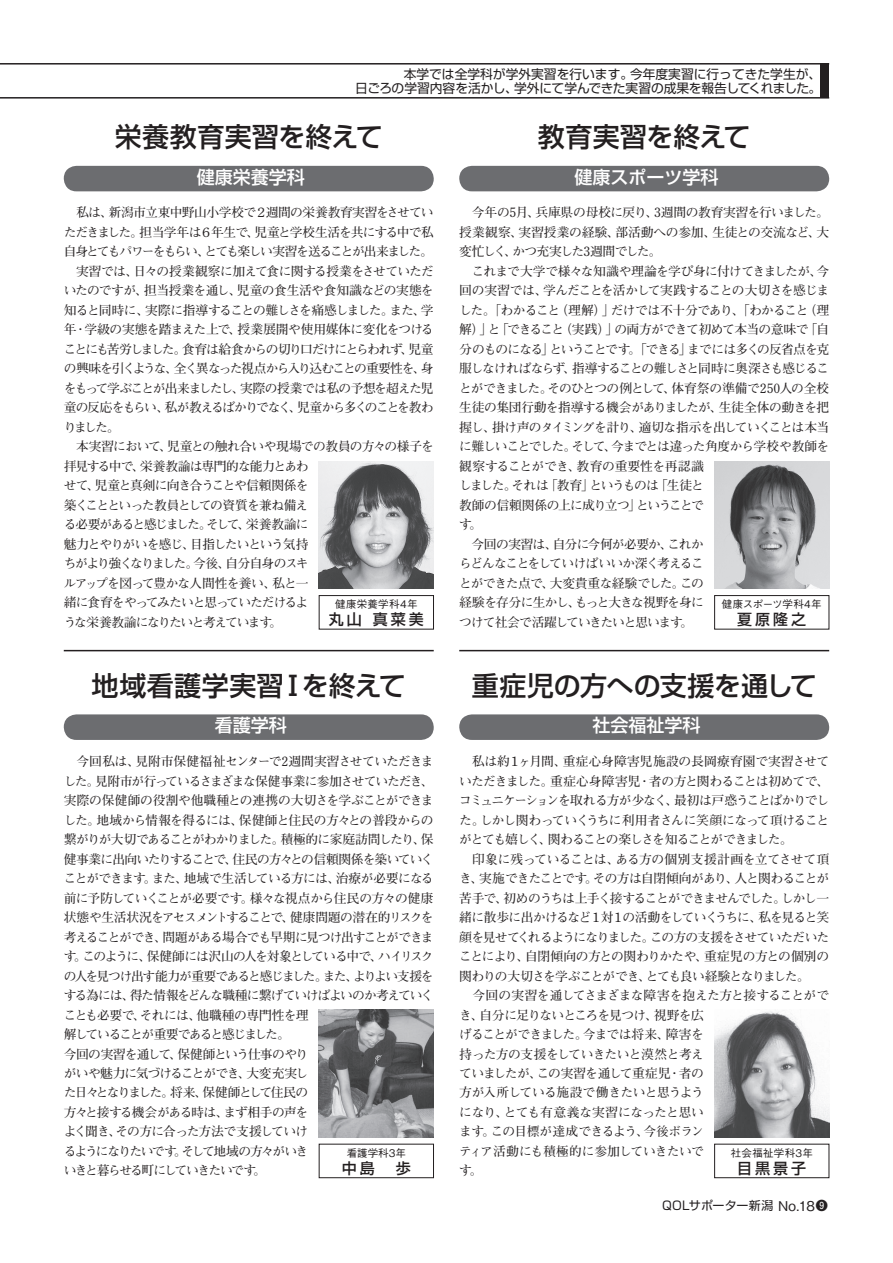
<style>
.page{position:relative;width:893px;height:1263px;background:#fff}
.page>*{position:absolute;margin:0;border:0;box-sizing:border-box;transform-origin:0 0}
.t1{font:500 27px "Shin Go Pro";letter-spacing:-.005em;color:#231f20}
.t2{font:500 18px "Shin Go Pro";color:#fff}
.t3{font:500 15px "Shin Go Pro";letter-spacing:.2em;color:#231f20}
.t4{font:700 12.75px/19.5px "Futo Min A101 Pro";letter-spacing:-.07em;color:#231f20}
.t5{font:12.75px/14.2px "Shin Go Pro";color:#231f20;text-align:right}
.t6{font:12px "Shin Go Pro";letter-spacing:.02em;color:#231f20}
.t7{font:500 10.5px "Gothic BBB Pro";letter-spacing:.025em;color:#231f20}
.t8{font:500 10.5px "Gothic BBB Pro";letter-spacing:-.015em;color:#231f20}
.s1{font-family:"Gothic BBB Pro";font-weight:500;font-size:13.5px}
.s2{font-family:"Futo Go B101 Pro";font-weight:700}
</style>
<div class="page">
<hr style="left:0;top:63px;width:829px;height:2px;background:#231f20">
<hr style="left:0;top:97px;width:829px;height:2px;background:#231f20">
<div style="left:821px;top:64px;width:8px;height:34px;background:#231f20"></div>
<div style="left:64px;top:166px;width:370px;height:25px;background:#6c6d70;border-radius:13px"></div>
<hr style="left:64px;top:650px;width:370px;height:1px;background:#231f20">
<div style="left:459px;top:166px;width:370px;height:25px;background:#6c6d70;border-radius:13px"></div>
<img style="left:319px;top:461px;width:115px;height:128px">
<div style="left:64px;top:714px;width:370px;height:26px;background:#6c6d70;border-radius:13px"></div>
<div style="left:459px;top:714px;width:370px;height:26px;background:#6c6d70;border-radius:13px"></div>
<hr style="left:459px;top:650px;width:370px;height:1px;background:#231f20">
<div style="left:714px;top:595px;width:115px;height:34px;border:1px solid #231f20"></div>
<div style="left:319px;top:595px;width:115px;height:34px;border:1px solid #231f20"></div>
<div style="left:714px;top:1144px;width:115px;height:34px;border:1px solid #231f20"></div>
<div style="left:319px;top:1144px;width:115px;height:34px;border:1px solid #231f20"></div>
<img style="left:714px;top:1010px;width:115px;height:127px">
<img style="left:319px;top:1010px;width:115px;height:127px">
<img style="left:714px;top:461px;width:115px;height:128px">
<p class="t5" style="left:355px;top:65px;width:468px">本学では全学科が学外実習を行います。今年度実習に行ってきた学生が、<br>日ごろの学習内容を活かし、学外にて学んできた実習の成果を報告してくれました。</p>
<h1 class="t1" style="left:115px;top:115px;width:269px">栄養教育実習を終えて</h1>
<h2 class="t2" style="left:197px;top:162px;width:109px">健康栄養学科</h2>
<p class="t4" style="left:64px;top:201px;width:371px">　私は、新潟市立東中野山小学校で２週間の栄養教育実習をさせていただきました。担当学年は６年生で、児童と学校生活を共にする中で私自身とてもパワーをもらい、とても楽しい実習を送ることが出来ました。　実習では、日々の授業観察に加えて食に関する授業をさせていただいたのですが、担当授業を通し、児童の食生活や食知識などの実態を知ると同時に、実際に指導することの難しさを痛感しました。また、学年・学級の実態を踏まえた上で、授業展開や使用媒体に変化をつけることにも苦労しました。食育は給食からの切り口だけにとらわれず、児童の興味を引くような、全く異なった視点から入り込むことの重要性を、身をもって学ぶことが出来ましたし、実際の授業では私の予想を超えた児童の反応をもらい、私が教えるばかりでなく、児童から多くのことを教わりました。<br>　本実習において、児童との触れ合いや現場での教員の方々の様子を拝見する中で、栄養教諭は専門的な能力とあわ<br>せて、児童と真剣に向き合うことや信頼関係を<br>築くことといった教員としての資質を兼ね備え<br>る必要があると感じました。そして、栄養教諭に<br>魅力とやりがいを感じ、目指したいという気持<br>ちがより強くなりました。今後、自分自身のスキ<br>ルアップを図って豊かな人間性を養い、私と一<br>緒に食育をやってみたいと思っていただけるよ<br>うな栄養教諭になりたいと考えています。</p>
<p class="t7" style="left:335px;top:596px;width:84px">健康栄養学科4年</p>
<p class="t3" style="left:329px;top:607px;width:96px">丸山 真菜美</p>
<h1 class="t1" style="left:92px;top:663px;width:316px">地域看護学実習Ⅰを終えて</h1>
<h2 class="t2" style="left:215px;top:711px;width:73px">看護学科</h2>
<p class="t4" style="left:64px;top:750px;width:371px">　今回私は、見附市保健福祉センターで2週間実習させていただきました。見附市が行っているさまざまな保健事業に参加させていただき、実際の保健師の役割や他職種との連携の大切さを学ぶことができました。地域から情報を得るには、保健師と住民の方々との普段からの繋がりが大切であることがわかりました。積極的に家庭訪問したり、保健事業に出向いたりすることで、住民の方々との信頼関係を築いていくことができます。また、地域で生活している方には、治療が必要になる前に予防していくことが必要です。様々な視点から住民の方々の健康状態や生活状況をアセスメントすることで、健康問題の潜在的リスクを考えることができ、問題がある場合でも早期に見つけ出すことができます。このように、保健師には沢山の人を対象としている中で、ハイリスクの人を見つけ出す能力が重要であると感じました。また、よりよい支援をする為には、得た情報をどんな職種に繋げていけばよいのか考えていくことも必要で、それには、他職種の専門性を理<br>解していることが重要であると感じました。<br>今回の実習を通して、保健師という仕事のやり<br>がいや魅力に気づけることができ、大変充実し<br>た日々となりました。将来、保健師として住民の<br>方々と接する機会がある時は、まず相手の声を<br>よく聞き、その方に合った方法で支援していけ<br>るようになりたいです。そして地域の方々がいき<br>いきと暮らせる町にしていきたいです。</p>
<p class="t7" style="left:347px;top:1144px;width:61px">看護学科3年</p>
<p class="t3" style="left:342px;top:1156px;width:70px">中島　歩</p>
<h1 class="t1" style="left:538px;top:115px;width:214px">教育実習を終えて</h1>
<h2 class="t2" style="left:574px;top:162px;width:145px">健康スポーツ学科</h2>
<p class="t4" style="left:459px;top:201px;width:371px">　今年の5月、兵庫県の母校に戻り、3週間の教育実習を行いました。授業観察、実習授業の経験、部活動への参加、生徒との交流など、大変忙しく、かつ充実した3週間でした。<br>　これまで大学で様々な知識や理論を学び身に付けてきましたが、今回の実習では、学んだことを活かして実践することの大切さを感じました。「わかること（理解）」だけでは不十分であり、「わかること（理解）」と「できること（実践）」の両方ができて初めて本当の意味で「自分のものになる」ということです。「できる」までには多くの反省点を克服しなければならず、指導することの難しさと同時に奥深さも感じることができました。そのひとつの例として、体育祭の準備で250人の全校生徒の集団行動を指導する機会がありましたが、生徒全体の動きを把握し、掛け声のタイミングを計り、適切な指示を出していくことは本当に難しいことでした。そして、今までとは違った角度から学校や教師を観察することができ、教育の重要性を再認識<br>しました。それは「教育」というものは「生徒と<br>教師の信頼関係の上に成り立つ」ということで<br>す。<br>　今回の実習は、自分に今何が必要か、これか<br>らどんなことをしていけばいいか深く考えるこ<br>とができた点で、大変貴重な経験でした。この<br>経験を存分に生かし、もっと大きな視野を身に<br>つけて社会で活躍していきたいと思います。</p>
<p class="t8" style="left:722px;top:596px;width:101px">健康スポーツ学科4年</p>
<p class="t3" style="left:737px;top:607px;width:70px">夏原隆之</p>
<h1 class="t1" style="left:472px;top:663px;width:347px">重症児の方への支援を通して</h1>
<h2 class="t2" style="left:592px;top:711px;width:109px">社会福祉学科</h2>
<p class="t4" style="left:459px;top:750px;width:371px">　私は約１ヶ月間、重症心身障害児施設の長岡療育園で実習させていただきました。重症心身障害児・者の方と関わることは初めてで、コミュニケーションを取れる方が少なく、最初は戸惑うことばかりでした。しかし関わっていくうちに利用者さんに笑顔になって頂けることがとても嬉しく、関わることの楽しさを知ることができました。<br>　印象に残っていることは、ある方の個別支援計画を立てさせて頂き、実施できたことです。その方は自閉傾向があり、人と関わることが苦手で、初めのうちは上手く接することができませんでした。しかし一緒に散歩に出かけるなど１対１の活動をしていくうちに、私を見ると笑顔を見せてくれるようになりました。この方の支援をさせていただいたことにより、自閉傾向の方との関わりかたや、重症児の方との個別の関わりの大切さを学ぶことができ、とても良い経験となりました。<br>　今回の実習を通してさまざまな障害を抱えた方と接することができ、自分に足りないところを見つけ、視野を広<br>げることができました。今までは将来、障害を<br>持った方の支援をしていきたいと漠然と考え<br>ていましたが、この実習を通して重症児・者の<br>方が入所している施設で働きたいと思うよう<br>になり、とても有意義な実習になったと思い<br>ます。この目標が達成できるよう、今後ボラン<br>ティア活動にも積極的に参加していきたいで<br>す。</p>
<p class="t7" style="left:731px;top:1144px;width:84px">社会福祉学科3年</p>
<p class="t3" style="left:737px;top:1156px;width:70px">目黒景子</p>
<p class="t6" style="left:662px;top:1195px;width:167px">QOLサポーター新潟 <span class="s1">No.18</span><span class="s2">❾</span></p>
</div>
